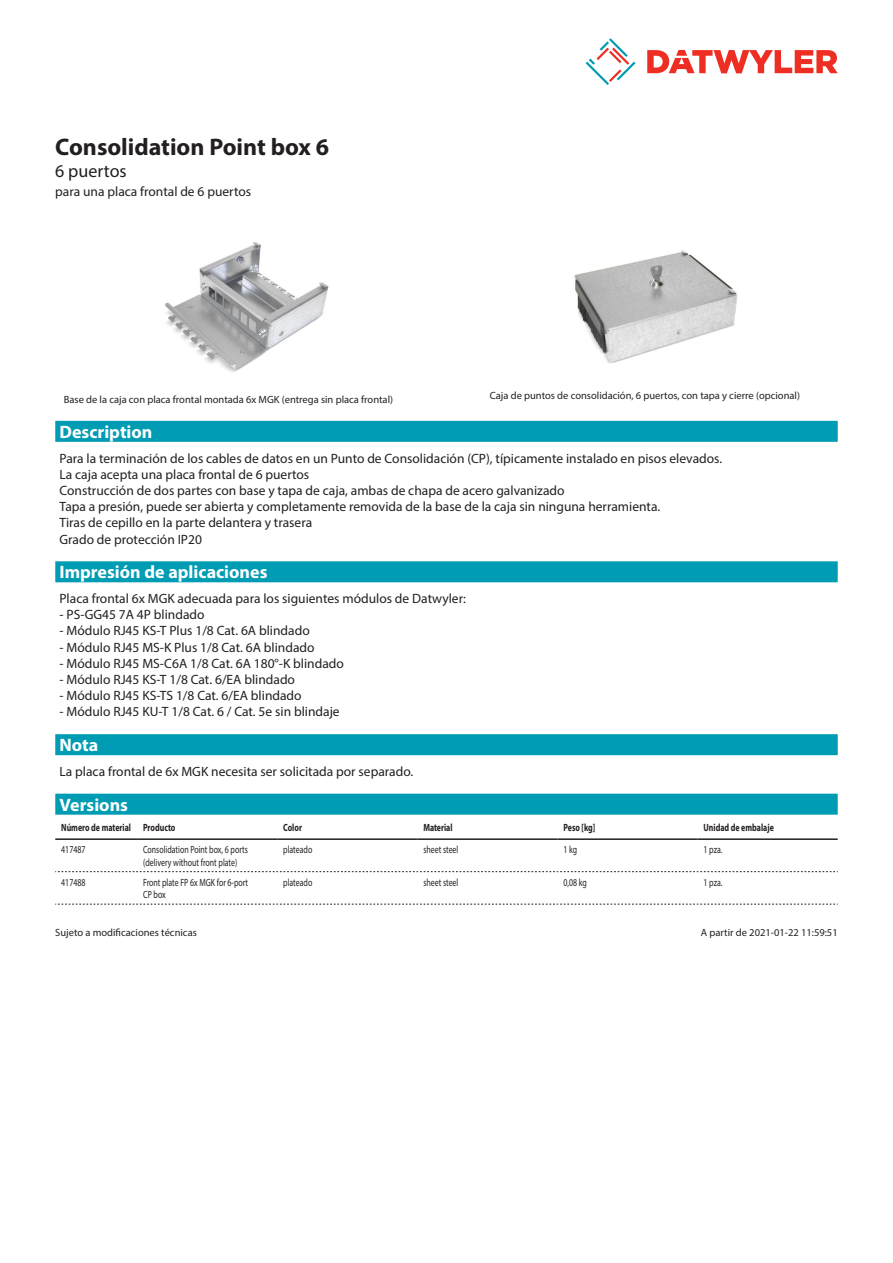
<style>
.page{position:relative;width:893px;height:1263px;background:#fff}
.page>*{position:absolute;margin:0;border:0;box-sizing:border-box;transform-origin:0 0}
.Product_Head{font:700 24px "Myriad Pro";color:#231f20}
.Standard_Head_Proper{font:700 18px "Myriad Pro";color:#fff}
.SubHead{font:18px "Myriad Pro";color:#231f20}
.Standard_text{font:13.5px/16.2px "Myriad Pro";color:#231f20}
.myriadlight{font:10.5px/12.6px "Myriad Pro";color:#231f20;scale:.75 1}
.imagetext{font:10.5px "Myriad Pro";color:#231f20}
.myriadbold{font:700 10.5px "Myriad Pro";color:#231f20;scale:.75 1}
.Footnote{font:10.5px "Myriad Pro";color:#231f20}
</style>
<div class="page">
<svg style="left:586px;top:38px;width:49px;height:47px"></svg>
<svg style="left:647px;top:50px;width:191px;height:23px"></svg>
<div style="left:55px;top:734px;width:783px;height:21px;background:#009cb3"></div>
<img style="left:165px;top:242px;width:164px;height:130px">
<img style="left:574px;top:250px;width:164px;height:113px">
<div style="left:55px;top:794px;width:783px;height:21px;background:#009cb3"></div>
<hr style="left:55px;top:838px;width:82px;height:2px;background:#231f20">
<hr style="left:137px;top:838px;width:140px;height:2px;background:#231f20">
<hr style="left:277px;top:838px;width:140px;height:2px;background:#231f20">
<hr style="left:417px;top:838px;width:140px;height:2px;background:#231f20">
<hr style="left:557px;top:838px;width:141px;height:2px;background:#231f20">
<hr style="left:698px;top:838px;width:140px;height:2px;background:#231f20">
<svg style="left:55px;top:871px;width:783px;height:1px"></svg>
<svg style="left:55px;top:904px;width:783px;height:1px"></svg>
<div style="left:55px;top:421px;width:783px;height:21px;background:#009cb3"></div>
<div style="left:55px;top:561px;width:783px;height:21px;background:#009cb3"></div>
<p class="Product_Head" style="left:55px;top:131px;width:275px">Consolidation Point box 6</p>
<p class="SubHead" style="left:55px;top:160px;width:73px">6 puertos</p>
<p class="Standard_text" style="left:55px;top:183px;width:197px">para una placa frontal de 6 puertos</p>
<p class="imagetext" style="left:64px;top:393px;width:331px">Base de la caja con placa frontal montada 6x MGK (entrega sin placa frontal)</p>
<p class="imagetext" style="left:490px;top:389px;width:312px">Caja de puntos de consolidación, 6 puertos, con tapa y cierre (opcional)</p>
<p class="Standard_Head_Proper" style="left:60px;top:420px;width:94px">Description</p>
<p class="Standard_text" style="left:60px;top:450px;width:664px">Para la terminación de los cables de datos en un Punto de Consolidación (CP), típicamente instalado en pisos elevados.<br>La caja acepta una placa frontal de 6 puertos<br>Construcción de dos partes con base y tapa de caja, ambas de chapa de acero galvanizado<br>Tapa a presión, puede ser abierta y completamente removida de la base de la caja sin ninguna herramienta.<br>Tiras de cepillo en la parte delantera y trasera<br>Grado de protección IP20</p>
<p class="Standard_Head_Proper" style="left:60px;top:560px;width:209px">Impresión de aplicaciones</p>
<p class="Standard_text" style="left:60px;top:590px;width:408px">Placa frontal 6x MGK adecuada para los siguientes módulos de Datwyler:</p>
<p class="Standard_text" style="left:60px;top:606px;width:147px">- PS-GG45 7A 4P blindado</p>
<p class="Standard_text" style="left:60px;top:623px;width:252px">- Módulo RJ45 KS-T Plus 1/8 Cat. 6A blindado</p>
<p class="Standard_text" style="left:60px;top:639px;width:257px">- Módulo RJ45 MS-K Plus 1/8 Cat. 6A blindado</p>
<p class="Standard_text" style="left:60px;top:655px;width:286px">- Módulo RJ45 MS-C6A 1/8 Cat. 6A 180°-K blindado</p>
<p class="Standard_text" style="left:60px;top:671px;width:237px">- Módulo RJ45 KS-T 1/8 Cat. 6/EA blindado</p>
<p class="Standard_text" style="left:60px;top:687px;width:244px">- Módulo RJ45 KS-TS 1/8 Cat. 6/EA blindado</p>
<p class="Standard_text" style="left:60px;top:704px;width:282px">- Módulo RJ45 KU-T 1/8 Cat. 6 / Cat. 5e sin blindaje</p>
<p class="Standard_Head_Proper" style="left:60px;top:733px;width:40px">Nota</p>
<p class="Standard_text" style="left:60px;top:763px;width:355px">La placa frontal de 6x MGK necesita ser solicitada por separado.</p>
<p class="Standard_Head_Proper" style="left:60px;top:793px;width:70px">Versions</p>
<p class="myriadbold" style="left:61px;top:820px;width:95px">Número de material</p>
<p class="myriadbold" style="left:143px;top:820px;width:45px">Producto</p>
<p class="myriadbold" style="left:283px;top:820px;width:27px">Color</p>
<p class="myriadbold" style="left:423px;top:820px;width:41px">Material</p>
<p class="myriadbold" style="left:563px;top:820px;width:44px">Peso [kg]</p>
<p class="myriadbold" style="left:704px;top:820px;width:95px">Unidad de embalaje</p>
<p class="myriadlight" style="left:61px;top:843px;width:34px">417487</p>
<p class="myriadlight" style="left:143px;top:843px;width:141px">Consolidation Point box, 6 ports (delivery without front plate)</p>
<p class="myriadlight" style="left:283px;top:843px;width:40px">plateado</p>
<p class="myriadlight" style="left:423px;top:843px;width:48px">sheet steel</p>
<p class="myriadlight" style="left:563px;top:843px;width:20px">1 kg</p>
<p class="myriadlight" style="left:704px;top:843px;width:27px">1 pza.</p>
<p class="myriadlight" style="left:61px;top:875px;width:34px">417488</p>
<p class="myriadlight" style="left:143px;top:875px;width:142px">Front plate FP 6x MGK for 6-port<br>CP box</p>
<p class="myriadlight" style="left:283px;top:875px;width:40px">plateado</p>
<p class="myriadlight" style="left:423px;top:875px;width:48px">sheet steel</p>
<p class="myriadlight" style="left:563px;top:875px;width:33px">0,08 kg</p>
<p class="myriadlight" style="left:704px;top:875px;width:27px">1 pza.</p>
<p class="Footnote" style="left:55px;top:926px;width:143px">Sujeto a modificaciones técnicas</p>
<p class="Footnote" style="left:701px;top:926px;width:138px">A partir de 2021-01-22 11:59:51</p>
</div>
